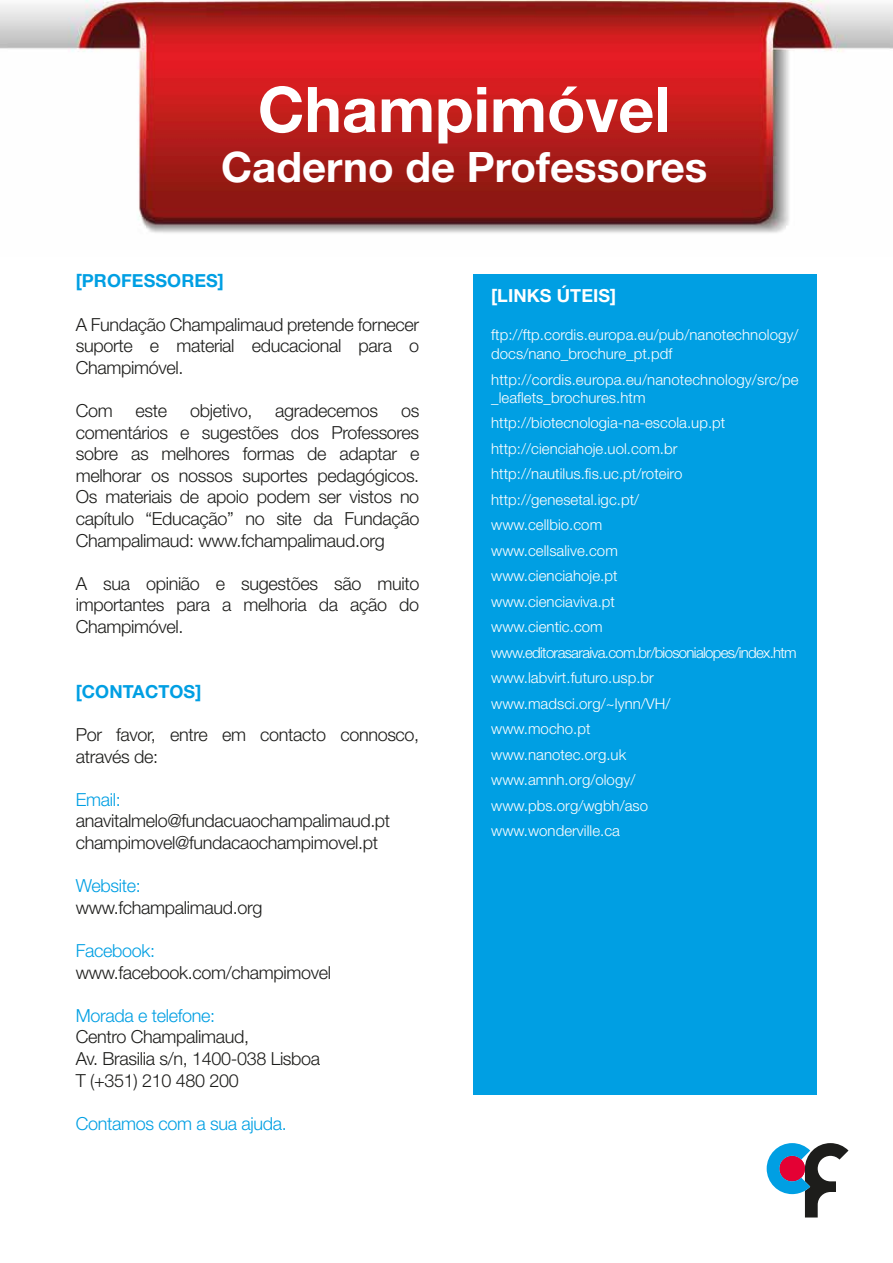
<style>
.page{position:relative;width:893px;height:1263px;background:#fff}
.page>*{position:absolute;margin:0;border:0;box-sizing:border-box;transform-origin:0 0}
.t1{font:700 63px "Helvetica Neue LT Std";color:#fff}
.t2{font:700 42px "Helvetica Neue LT Std";color:#fff}
.t3{font:300 18px/21.6px "Helvetica Neue LT Std";letter-spacing:-.02em;color:#1d1d1b;text-align:justify}
.t4{font:300 18px "Helvetica Neue LT Std";letter-spacing:-.02em;color:#009fe3}
.t5{font:700 18px "Helvetica Neue LT Std";letter-spacing:.005em;color:#009fe3}
.t6{font:700 18px "Helvetica Neue LT Std";letter-spacing:.005em;color:#fff}
.t7{font:300 15px/25.5px "Helvetica Neue LT Std";letter-spacing:.005em;color:#fff}
</style>
<div class="page">
<div style="left:473px;top:275px;width:344px;height:820px;background:#009fe3"></div>
<svg style="left:767px;top:1143px;width:81px;height:74px"></svg>
<img style="left:0;top:1px;width:892px;height:232px">
<h1 class="t1" style="left:258px;top:71px;width:414px">Champimóvel</h1>
<h2 class="t2" style="left:221px;top:141px;width:488px">Caderno de Professores</h2>
<p class="t5" style="left:76px;top:270px;width:150px">[PROFESSORES]</p>
<p class="t3" style="left:76px;top:313px;width:345px">A Fundação Champalimaud pretende fornecer suporte e material educacional para o Champimóvel.</p>
<p class="t3" style="left:76px;top:399px;width:38px">Com</p>
<p class="t3" style="left:136px;top:399px;width:33px">este</p>
<p class="t3" style="left:190px;top:399px;width:64px">objetivo,</p>
<p class="t3" style="left:275px;top:399px;width:104px">agradecemos</p>
<p class="t3" style="left:76px;top:399px;width:345px;text-indent:325px">os comentários e sugestões dos Professores sobre as melhores formas de adaptar e melhorar os nossos suportes pedagógicos.<br>Os materiais de apoio podem ser vistos no capítulo “Educação” no site da Fundação Champalimaud: www.fchampalimaud.org</p>
<p class="t3" style="left:76px;top:572px;width:345px">A sua opinião e sugestões são muito importantes para a melhoria da ação do Champimóvel.</p>
<p class="t5" style="left:76px;top:680px;width:127px">[CONTACTOS]</p>
<p class="t3" style="left:76px;top:723px;width:345px">Por favor, entre em contacto connosco, através de:</p>
<p class="t4" style="left:76px;top:788px;width:46px">Email:</p>
<p class="t3" style="left:76px;top:810px;width:316px">anavitalmelo@fundacuaochampalimaud.pt champimovel@fundacaochampimovel.pt</p>
<p class="t4" style="left:76px;top:875px;width:66px">Website:</p>
<p class="t3" style="left:76px;top:896px;width:188px">www.fchampalimaud.org</p>
<p class="t4" style="left:76px;top:940px;width:81px">Facebook:</p>
<p class="t3" style="left:76px;top:961px;width:257px">www.facebook.com/champimovel</p>
<p class="t4" style="left:76px;top:1004px;width:141px">Morada e telefone:</p>
<p class="t3" style="left:76px;top:1026px;width:246px;text-align:left">Centro Champalimaud,<br>Av. Brasilia s/n, 1400-038 Lisboa<br>T (+351) 210 480 200</p>
<p class="t4" style="left:76px;top:1112px;width:212px">Contamos com a sua ajuda.</p>
<p class="t6" style="left:491px;top:285px;width:127px">[LINKS ÚTEIS]</p>
<p class="t7" style="left:491px;top:324px;width:309px;line-height:19.5px">ftp://ftp.cordis.europa.eu/pub/nanotechnology/ docs/nano_brochure_pt.pdf</p>
<p class="t7" style="left:491px;top:370px;width:309px;line-height:18px">http://cordis.europa.eu/nanotechnology/src/pe _leaflets_brochures.htm</p>
<p class="t7" style="left:491px;top:410px;width:307px">http://biotecnologia-na-escola.up.pt http://cienciahoje.uol.com.br http://nautilus.fis.uc.pt/roteiro http://genesetal.igc.pt/<br>www.cellbio.com<br>www.cellsalive.com<br>www.cienciahoje.pt<br>www.cienciaviva.pt<br>www.cientic.com www.editorasaraiva.com.br/biosonialopes/index.htm www.labvirt.futuro.usp.br www.madsci.org/~lynn/VH/<br>www.mocho.pt<br>www.nanotec.org.uk<br>www.amnh.org/ology/<br>www.pbs.org/wgbh/aso<br>www.wonderville.ca</p>
</div>
